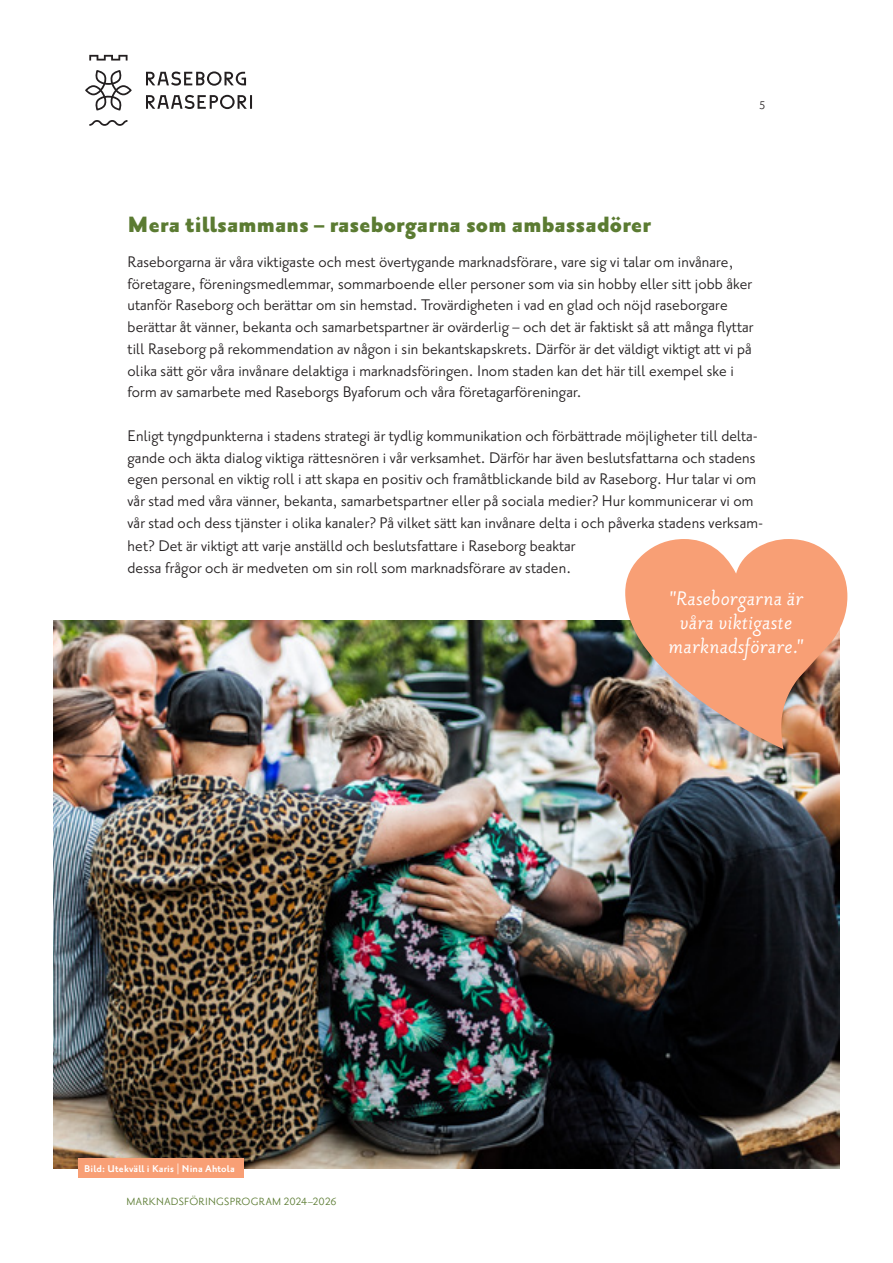
<style>
.page{position:relative;width:893px;height:1263px;background:#fff}
.page>*{position:absolute;margin:0;border:0;box-sizing:border-box;transform-origin:0 0}
.Mellanrubrik{font:900 27px "Priori Sans OT";letter-spacing:.005em;color:#5b7b32}
.Nosto{font:italic 24px/24px "Priori Sans OT";letter-spacing:.01em;color:#fff;text-align:center}
.Brödtext{font:18.75px/21.8px "Priori Sans OT";letter-spacing:.005em;color:#231f20}
.t1{font:13.5px "Priori Sans OT";color:#231f20}
.t2{font:12.75px "Priori Sans OT";letter-spacing:.02em;color:#5b7b32}
.Bildtext{font:700 12px "Priori Sans OT";letter-spacing:.01em;color:#fff}
</style>
<div class="page">
<svg style="left:85px;top:55px;width:167px;height:71px"></svg>
<img style="left:54px;top:621px;width:785px;height:547px">
<img style="left:625px;top:539px;width:222px;height:210px">
<div style="left:78px;top:1158px;width:166px;height:20px;background:#f89f75"></div>
<p class="t1" style="left:760px;top:98px;width:7px">5</p>
<p class="Mellanrubrik" style="left:128px;top:211px;width:525px">Mera tillsammans – raseborgarna som ambassadörer</p>
<p class="Brödtext" style="left:128px;top:251px;width:627px">Raseborgarna är våra viktigaste och mest övertygande marknadsförare, vare sig vi talar om invånare, företagare, föreningsmedlemmar, sommarboende eller personer som via sin hobby eller sitt jobb åker utanför Raseborg och berättar om sin hemstad. Trovärdigheten i vad en glad och nöjd raseborgare berättar åt vänner, bekanta och samarbetspartner är ovärderlig – och det är faktiskt så att många flyttar till Raseborg på rekommendation av någon i sin bekantskapskrets. Därför är det väldigt viktigt att vi på olika sätt gör våra invånare delaktiga i marknadsföringen. Inom staden kan det här till exempel ske i form av samarbete med Raseborgs Byaforum och våra företagarföreningar.</p>
<p class="Brödtext" style="left:128px;top:425px;width:635px">Enligt tyngdpunkterna i stadens strategi är tydlig kommunikation och förbättrade möjligheter till delta&shy;gande och äkta dialog viktiga rättesnören i vår verksamhet. Därför har även beslutsfattarna och stadens egen personal en viktig roll i att skapa en positiv och framåtblickande bild av Raseborg. Hur talar vi om vår stad med våra vänner, bekanta, samarbetspartner eller på sociala medier? Hur kommunicerar vi om vår stad och dess tjänster i olika kanaler? På vilket sätt kan invånare delta i och påverka stadens verksam-</p>
<p class="Brödtext" style="left:128px;top:535px;width:449px">het? Det är viktigt att varje anställd och beslutsfattare i Raseborg beaktar dessa frågor och är medveten om sin roll som marknadsförare av staden.</p>
<p class="Nosto" style="left:669px;top:587px;width:136px">"Raseborgarna är våra viktigaste marknadsförare."</p>
<p class="Bildtext" style="left:84px;top:1162px;width:152px">Bild: Utekväll i Karis | Nina Ahtola</p>
<p class="t2" style="left:127px;top:1194px;width:212px">MARKNADSFÖRINGSPROGRAM 2024–2026</p>
</div>
